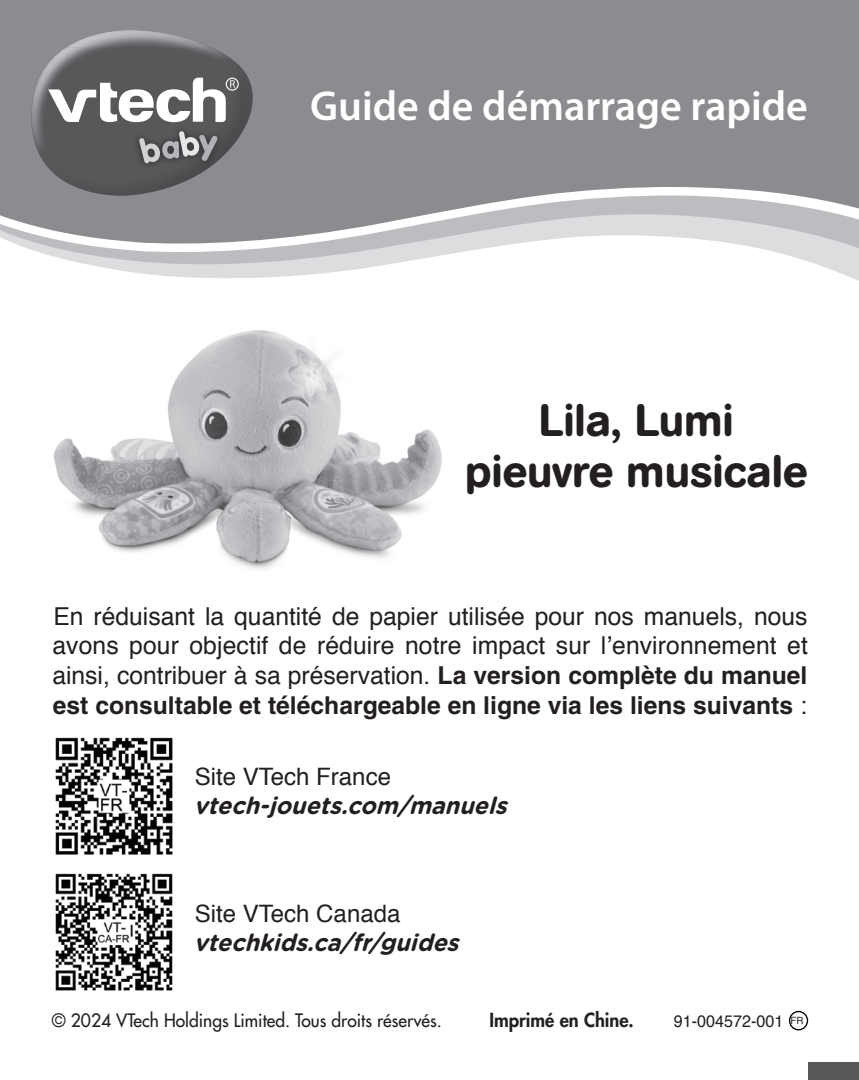
<style>
.page{position:relative;width:859px;height:1080px;background:#fff}
.page>*{position:absolute;margin:0;border:0;box-sizing:border-box;transform-origin:0 0}
.t1{font:500 45px "AG Book Rounded";color:#231f20}
.t2{font:600 42px "Myriad Pro";color:#fff}
.Body_text{font:24.6px/29.7px "Helvetica";color:#231f20;text-align:justify}
.Body_text-2{font:italic 700 24px "Gotham Rounded";color:#231f20}
.Body_text-3{font:24px "Helvetica";color:#231f20}
.t3{font:800 18.9px "Futura";color:#231f20}
.t4{font:500 18px "Futura";color:#231f20}
.t5{font:16.8px "Helvetica";color:#231f20}
.Subhead_1{font:9.9px "Helvetica";color:#231f20}
.s1{font-weight:700}
</style>
<div class="page">
<svg style="left:102px;top:267px;width:757px;height:14px"></svg>
<svg style="left:49px;top:255px;width:810px;height:12px"></svg>
<svg style="left:21px;top:246px;width:838px;height:9px"></svg>
<svg style="left:0;top:0;width:859px;height:246px;background:#96989b"></svg>
<svg style="left:31px;top:30px;width:231px;height:166px;background:#6c6e70"></svg>
<img style="left:44px;top:162px;width:113px;height:34px">
<img style="left:239px;top:66px;width:14px;height:71px">
<img style="left:65px;top:30px;width:148px;height:18px">
<img style="left:31px;top:48px;width:34px;height:98px">
<svg style="left:48px;top:78px;width:191px;height:44px"></svg>
<div style="left:132px;top:125px;width:92px;height:45px;background:#231f20;opacity:.75"></div>
<svg style="left:139px;top:131px;width:78px;height:33px;background:#7b7b7d"></svg>
<img style="left:53px;top:330px;width:389px;height:239px">
<div style="left:809px;top:1063px;width:50px;height:17px;background:#57585a"></div>
<div style="left:789px;top:1011px;width:19px;height:19px;border:1px solid #000;border-radius:50%"></div>
<img style="left:55px;top:737px;width:118px;height:118px">
<img style="left:55px;top:873px;width:118px;height:118px">
<p class="t2" style="left:310px;top:79px;width:499px">Guide de démarrage rapide</p>
<p class="t1" style="left:539px;top:394px;width:196px">Lila, Lumi</p>
<p class="t1" style="left:465px;top:445px;width:344px">pieuvre musicale</p>
<p class="Body_text" style="left:52px;top:602px;width:757px">En réduisant la quantité de papier utilisée pour nos manuels, nous avons pour objectif de réduire notre impact sur l’environnement et ainsi, contribuer à sa préservation. <span class="s1">La version complète du manuel est consultable et téléchargeable en ligne via les liens suivants</span> :</p>
<p class="Body_text-3" style="left:195px;top:759px;width:198px">Site VTech France</p>
<p class="Body_text-2" style="left:194px;top:788px;width:323px">vtech-jouets.com/manuels</p>
<p class="Body_text-3" style="left:195px;top:895px;width:207px">Site VTech Canada</p>
<p class="Body_text-2" style="left:194px;top:924px;width:275px">vtechkids.ca/fr/guides</p>
<p class="t4" style="left:52px;top:1009px;width:391px">© 2024 VTech Holdings Limited. Tous droits réservés.</p>
<p class="t3" style="left:489px;top:1008px;width:146px">Imprimé en Chine.</p>
<p class="t5" style="left:674px;top:1008px;width:111px">91-004572-001</p>
<p class="Subhead_1" style="left:791px;top:1013px;width:14px">FR</p>
</div>
